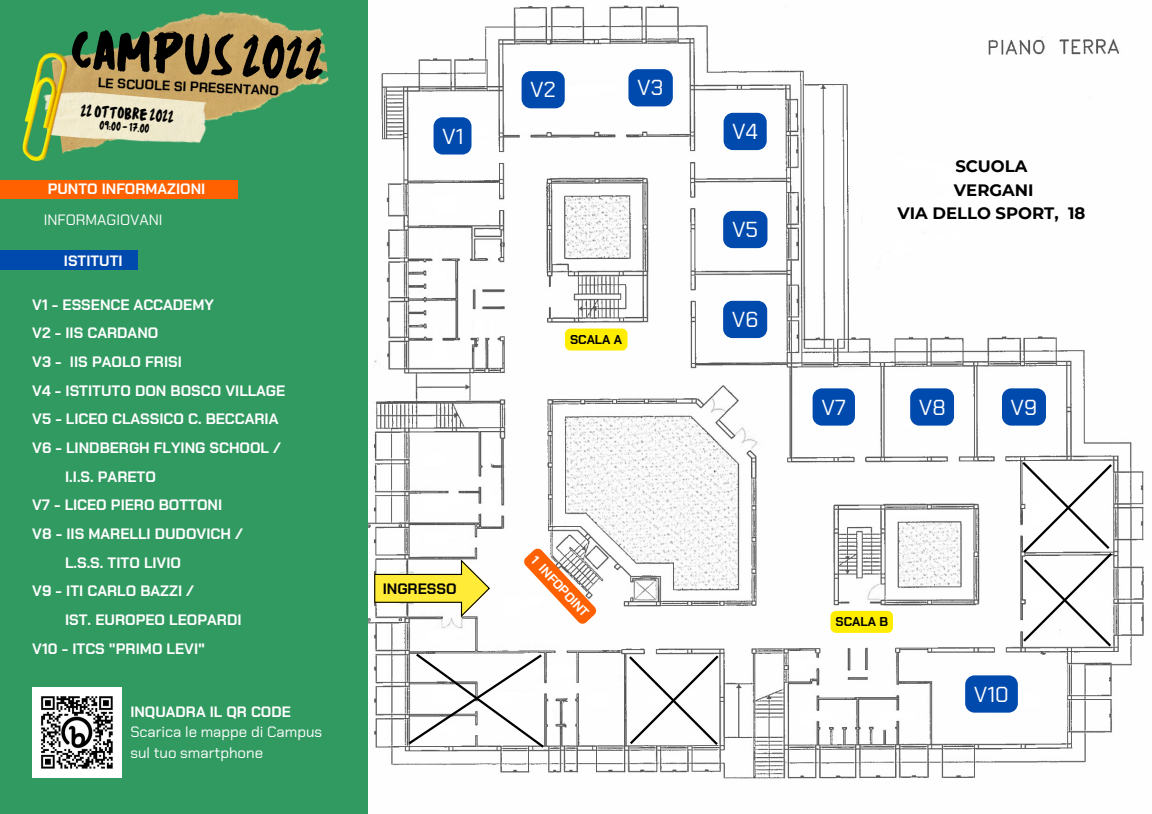
<style>
.page{position:relative;width:1152px;height:814px;background:#fff}
.page>*{position:absolute;margin:0;border:0;box-sizing:border-box;transform-origin:0 0}
.t1{font:54.45px "TC October Regular";color:#000}
.t2{font:21.75px "Chakra Petch";color:#fff}
.t3{font:700 16.5px/23.1px "Montserrat";color:#000;text-align:center}
.t4{font:15.9px "TC October Regular";color:#000}
.t5{font:700 15.08px "Chakra Petch";color:#fefefe}
.t6{font:700 15.08px "Chakra Petch";color:#000}
.t7{font:15px/20.9px "Chakra Petch";color:#fefefe}
.t8{font:700 15px "Chakra Petch";color:#fefefe}
.t9{font:700 13.65px "Chakra Petch";color:#000}
.t10{font:700 12.83px "Chakra Petch";color:#000}
.t11{font:700 12.83px "Chakra Petch";color:#fefefe}
.t12{font:11.25px "TC October Regular";color:#000}
</style>
<div class="page">
<img style="left:367px;top:0;width:777px;height:814px">
<div style="left:0;top:0;width:367px;height:814px;background:#319a61"></div>
<img style="left:104px;top:11px;width:225px;height:110px">
<img style="left:104px;top:88px;width:105px;height:55px">
<img style="left:22px;top:49px;width:82px;height:113px">
<svg style="left:374px;top:559px;width:116px;height:58px"></svg>
<div style="left:0;top:251px;width:138px;height:19px;background:#004aad"></div>
<div style="left:0;top:180px;width:238px;height:19px;background:#ff6100"></div>
<svg style="left:1020px;top:459px;width:94px;height:190px"></svg>
<svg style="left:627px;top:653px;width:94px;height:94px"></svg>
<svg style="left:406px;top:651px;width:140px;height:99px"></svg>
<img style="left:32px;top:688px;width:90px;height:89px">
<svg style="left:434px;top:117px;width:38px;height:38px"></svg>
<svg style="left:522px;top:546px;width:76px;height:80px"></svg>
<svg style="left:565px;top:329px;width:63px;height:22px"></svg>
<svg style="left:831px;top:611px;width:62px;height:22px"></svg>
<svg style="left:522px;top:71px;width:43px;height:37px;background:#0c52b0"></svg>
<svg style="left:628px;top:69px;width:45px;height:37px;background:#0f54b1"></svg>
<svg style="left:724px;top:113px;width:43px;height:37px;background:#0c52b0"></svg>
<div style="left:723px;top:211px;width:44px;height:37px;background:#004aad"></div>
<svg style="left:723px;top:301px;width:44px;height:37px;background:#0b52b0"></svg>
<svg style="left:813px;top:388px;width:42px;height:38px;background:#1055b2"></svg>
<svg style="left:910px;top:388px;width:44px;height:38px;background:#1156b2"></svg>
<svg style="left:1002px;top:388px;width:44px;height:38px;background:#1055b2"></svg>
<svg style="left:965px;top:675px;width:53px;height:38px;background:#1055b2"></svg>
<h1 class="t1" style="left:72px;top:9px;width:255px;rotate:2deg">CAMPUS 2022</h1>
<p class="t9" style="left:98px;top:73px;width:183px;rotate:3deg">LE SCUOLE SI PRESENTANO</p>
<p class="t4" style="left:82px;top:98px;width:95px;rotate:4deg">22 ottobre 2022</p>
<p class="t12" style="left:100px;top:117px;width:52px;rotate:4deg">09:00 - 17.00</p>
<p class="t8" style="left:48px;top:180px;width:159px">PUNTO INFORMAZIONI</p>
<p class="t7" style="left:44px;top:210px;width:120px">INFORMAGIOVANI</p>
<p class="t8" style="left:64px;top:251px;width:60px">ISTITUTI</p>
<p class="t5" style="left:32px;top:295px;width:183px">V1 - ESSENCE ACCADEMY</p>
<p class="t5" style="left:32px;top:323px;width:128px">V2 - IIS CARDANO</p>
<p class="t5" style="left:32px;top:352px;width:151px">V3 - IIS PAOLO FRISI</p>
<p class="t5" style="left:32px;top:381px;width:255px">V4 - ISTITUTO DON BOSCO VILLAGE</p>
<p class="t5" style="left:32px;top:409px;width:248px">V5 - LICEO CLASSICO C. BECCARIA</p>
<p class="t5" style="left:32px;top:438px;width:250px">V6 - LINDBERGH FLYING SCHOOL /</p>
<p class="t5" style="left:65px;top:467px;width:92px">I.I.S. PARETO</p>
<p class="t5" style="left:32px;top:495px;width:191px">V7 - LICEO PIERO BOTTONI</p>
<p class="t5" style="left:32px;top:524px;width:212px">V8 - IIS MARELLI DUDOVICH /</p>
<p class="t5" style="left:65px;top:553px;width:118px">L.S.S. TITO LIVIO</p>
<p class="t5" style="left:32px;top:581px;width:163px">V9 - ITI CARLO BAZZI /</p>
<p class="t5" style="left:65px;top:610px;width:178px">IST. EUROPEO LEOPARDI</p>
<p class="t5" style="left:32px;top:639px;width:174px">V10 - ITCS "PRIMO LEVI"</p>
<p class="t8" style="left:130px;top:702px;width:162px">INQUADRA IL QR CODE</p>
<p class="t7" style="left:130px;top:722px;width:193px">Scarica le mappe di Campus sul tuo smartphone</p>
<h2 class="t2" style="left:442px;top:122px;width:23px">V1</h2>
<p class="t6" style="left:383px;top:579px;width:75px">INGRESSO</p>
<h2 class="t2" style="left:530px;top:76px;width:27px">V2</h2>
<h2 class="t2" style="left:637px;top:74px;width:28px">V3</h2>
<p class="t10" style="left:570px;top:331px;width:54px">SCALA A</p>
<p class="t11" style="left:539px;top:552px;width:79px;rotate:47deg">1 INFOPOINT</p>
<h2 class="t2" style="left:732px;top:117px;width:27px">V4</h2>
<h2 class="t2" style="left:732px;top:216px;width:28px">V5</h2>
<h2 class="t2" style="left:732px;top:305px;width:28px">V6</h2>
<p class="t3" style="left:897px;top:155px;width:190px">SCUOLA<br>VERGANI<br>VIA DELLO SPORT, 18</p>
<h2 class="t2" style="left:821px;top:393px;width:26px">V7</h2>
<h2 class="t2" style="left:919px;top:393px;width:28px">V8</h2>
<h2 class="t2" style="left:1011px;top:393px;width:28px">V9</h2>
<p class="t10" style="left:836px;top:614px;width:54px">SCALA B</p>
<h2 class="t2" style="left:974px;top:680px;width:37px">V10</h2>
</div>
